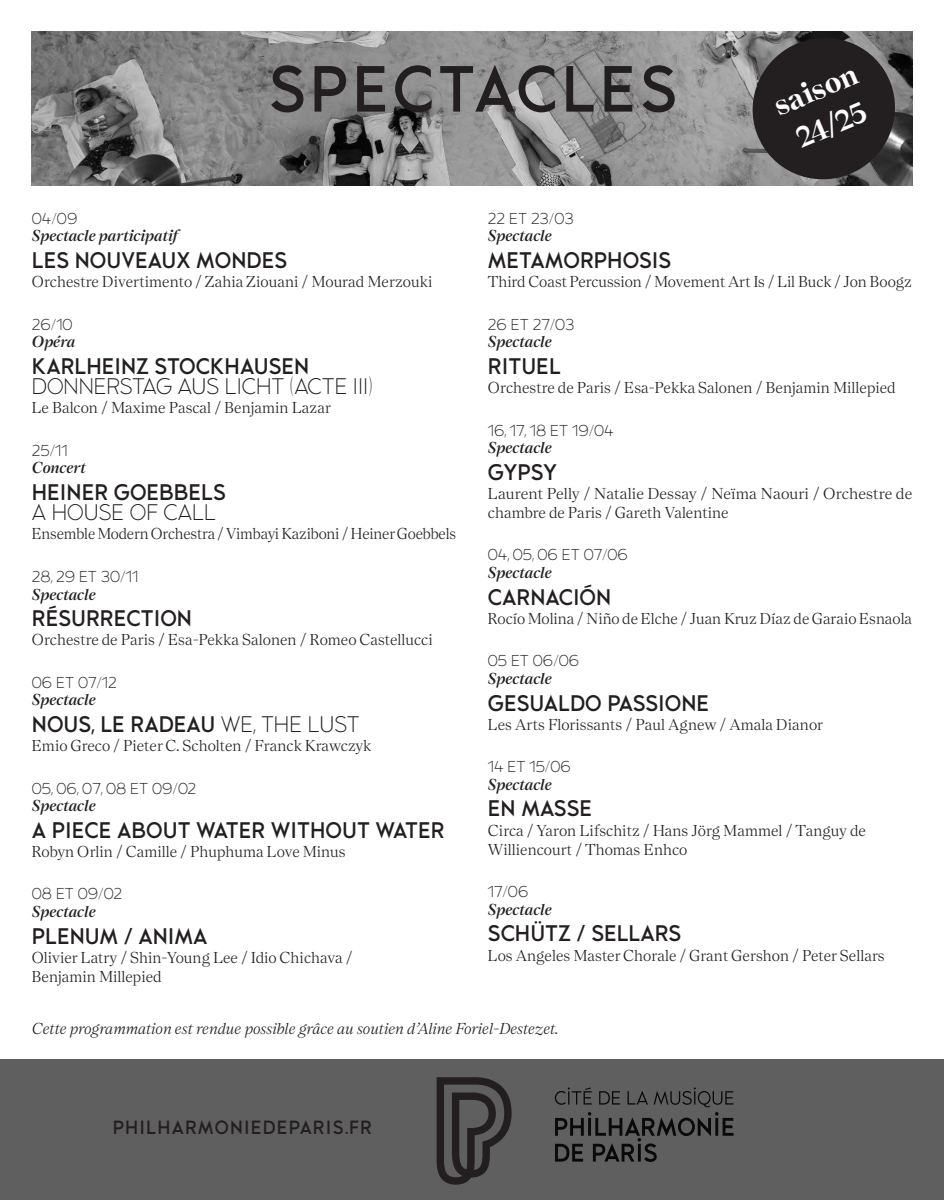
<style>
.page{position:relative;width:944px;height:1200px;background:#fff}
.page>*{position:absolute;margin:0;border:0;box-sizing:border-box;transform-origin:0 0}
.t1{font:600 65.02px "Philharmonique";letter-spacing:.06em;color:#231f20}
.t2{font:700 29.25px/38.2px "Nantes";color:#fff}
.t3{font:600 22.5px/20.2px "Philharmonique";color:#231f20}
.t4{font:22.5px/20.2px "Philharmonique";color:#231f20}
.t5{font:600 19.12px "Philharmonique";letter-spacing:.06em;color:#231f20}
.t6{font:15.75px/19.1px "Nantes";color:#231f20}
.t7{font:15.75px/17.6px "Philharmonique";color:#231f20}
.t8{font:italic 15.75px "Nantes";color:#231f20}
.t9{font:italic 600 15.75px/17.6px "Nantes";color:#231f20}
.s1{font-family:"Philharmonique";font-weight:400;font-style:normal}
.s2{font-family:"Nantes";font-weight:600;font-style:italic}
.s3{font-weight:600}
.s4{font-weight:400}
</style>
<div class="page">
<img style="left:32px;top:32px;width:880px;height:153px">
<svg style="left:743px;top:31px;width:162px;height:155px;background:#413f3f"></svg>
<div style="left:0;top:1059px;width:944px;height:140px;background:#5f5f5f"></div>
<svg style="left:555px;top:1087px;width:178px;height:74px"></svg>
<svg style="left:437px;top:1077px;width:75px;height:107px"></svg>
<p class="t1" style="left:269px;top:50px;width:410px">SPECTACLES</p>
<p class="t2" style="left:768px;top:88px;width:89px;rotate:-23deg">saison<br>24/25</p>
<p class="t9" style="left:32px;top:209px;width:148px"><span class="s1">04/09<br></span>Spectacle participatif</p>
<p class="t3" style="left:32px;top:249px;width:257px">LES NOUVEAUX MONDES</p>
<p class="t6" style="left:32px;top:272px;width:402px">Orchestre Divertimento / Zahia Ziouani / Mourad Merzouki</p>
<p class="t7" style="left:32px;top:315px;width:45px">26/10<br><span class="s2">Opéra</span></p>
<p class="t4" style="left:32px;top:355px;width:342px"><span class="s3">KARLHEINZ STOCKHAUSEN<br></span>DONNERSTAG AUS LICHT (ACTE III)</p>
<p class="t6" style="left:32px;top:398px;width:301px">Le Balcon / Maxime Pascal / Benjamin Lazar</p>
<p class="t9" style="left:32px;top:440px;width:56px"><span class="s1">25/11<br></span>Concert</p>
<p class="t3" style="left:32px;top:481px;width:195px">HEINER GOEBBELS<br><span class="s4">A HOUSE OF CALL</span></p>
<p class="t6" style="left:32px;top:524px;width:426px">Ensemble Modern Orchestra / Vimbayi Kaziboni / Heiner Goebbels</p>
<p class="t7" style="left:32px;top:567px;width:108px">28, 29 ET 30/11<br><span class="s2">Spectacle</span></p>
<p class="t3" style="left:32px;top:607px;width:162px">RÉSURRECTION</p>
<p class="t6" style="left:32px;top:629px;width:402px">Orchestre de Paris / Esa-Pekka Salonen / Romeo Castellucci</p>
<p class="t7" style="left:32px;top:673px;width:86px">06 ET 07/12<br><span class="s2">Spectacle</span></p>
<p class="t3" style="left:32px;top:713px;width:330px">NOUS, LE RADEAU <span class="s4">WE, THE LUST</span></p>
<p class="t6" style="left:32px;top:735px;width:341px">Emio Greco / Pieter C. Scholten / Franck Krawczyk</p>
<p class="t7" style="left:32px;top:778px;width:166px">05, 06, 07, 08 ET 09/02<br><span class="s2">Spectacle</span></p>
<p class="t3" style="left:32px;top:819px;width:414px">A PIECE ABOUT WATER WITHOUT WATER</p>
<p class="t6" style="left:32px;top:841px;width:315px">Robyn Orlin / Camille / Phuphuma Love Minus</p>
<p class="t7" style="left:32px;top:884px;width:92px">08 ET 09/02<br><span class="s2">Spectacle</span></p>
<p class="t3" style="left:32px;top:925px;width:177px">PLENUM / ANIMA</p>
<p class="t6" style="left:32px;top:947px;width:322px">Olivier Latry / Shin-Young Lee / Idio Chichava /<br>Benjamin Millepied</p>
<p class="t7" style="left:488px;top:209px;width:87px">22 ET 23/03<br><span class="s2">Spectacle</span></p>
<p class="t3" style="left:488px;top:249px;width:185px">METAMORPHOSIS</p>
<p class="t6" style="left:488px;top:272px;width:426px">Third Coast Percussion / Movement Art Is / Lil Buck / Jon Boogz</p>
<p class="t7" style="left:488px;top:315px;width:88px">26 ET 27/03<br><span class="s2">Spectacle</span></p>
<p class="t3" style="left:488px;top:355px;width:74px">RITUEL</p>
<p class="t6" style="left:488px;top:377px;width:409px">Orchestre de Paris / Esa-Pekka Salonen / Benjamin Millepied</p>
<p class="t7" style="left:488px;top:421px;width:127px">16, 17, 18 ET 19/04<br><span class="s2">Spectacle</span></p>
<p class="t3" style="left:488px;top:461px;width:71px">GYPSY</p>
<p class="t6" style="left:488px;top:483px;width:426px">Laurent Pelly / Natalie Dessay / Neïma Naouri / Orchestre de chambre de Paris / Gareth Valentine</p>
<p class="t7" style="left:488px;top:545px;width:142px">04, 05, 06 ET 07/06<br><span class="s2">Spectacle</span></p>
<p class="t3" style="left:488px;top:586px;width:125px">CARNACIÓN</p>
<p class="t6" style="left:488px;top:608px;width:426px">Rocío Molina / Niño de Elche / Juan Kruz Díaz de Garaio Esnaola</p>
<p class="t7" style="left:488px;top:651px;width:93px">05 ET 06/06<br><span class="s2">Spectacle</span></p>
<p class="t3" style="left:488px;top:692px;width:223px">GESUALDO PASSIONE</p>
<p class="t6" style="left:488px;top:714px;width:337px">Les Arts Florissants / Paul Agnew / Amala Dianor</p>
<p class="t7" style="left:488px;top:757px;width:84px">14 ET 15/06<br><span class="s2">Spectacle</span></p>
<p class="t3" style="left:488px;top:797px;width:106px">EN MASSE</p>
<p class="t6" style="left:488px;top:820px;width:380px">Circa / Yaron Lifschitz / Hans Jörg Mammel / Tanguy de<br>Williencourt / Thomas Enhco</p>
<p class="t9" style="left:488px;top:882px;width:65px"><span class="s1">17/06<br></span>Spectacle</p>
<p class="t3" style="left:488px;top:922px;width:195px">SCHÜTZ / SELLARS</p>
<p class="t6" style="left:488px;top:944px;width:398px">Los Angeles Master Chorale / Grant Gershon / Peter Sellars</p>
<p class="t8" style="left:32px;top:1017px;width:528px">Cette programmation est rendue possible grâce au soutien d’Aline Foriel-Destezet.</p>
<p class="t5" style="left:113px;top:1115px;width:261px">PHILHARMONIEDEPARIS.FR</p>
</div>
